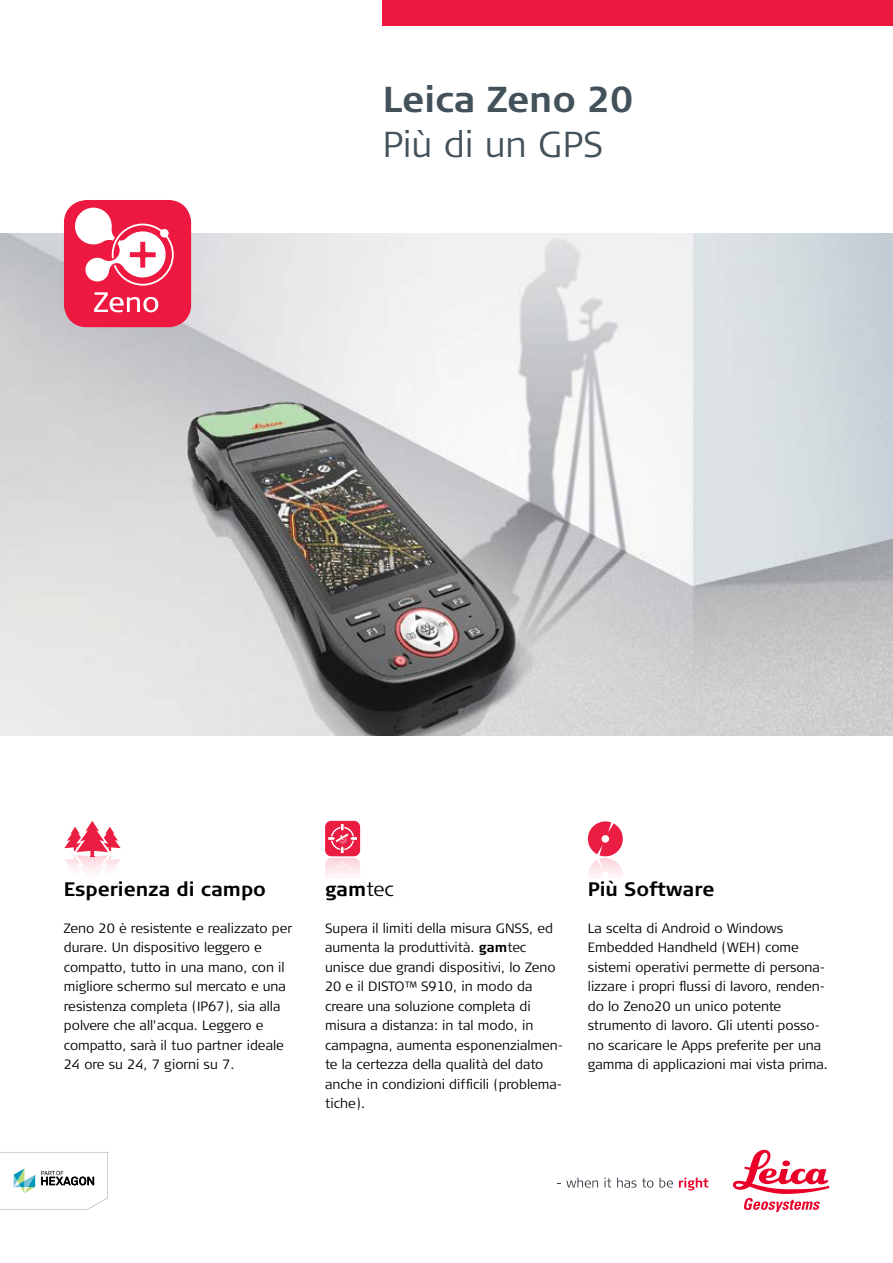
<style>
.page{position:relative;width:893px;height:1263px;background:#fff}
.page>*{position:absolute;margin:0;border:0;box-sizing:border-box;transform-origin:0 0}
.t1{font:700 36px "Signa Column";color:#43525a}
.t2{font:300 36px "Signa Column";color:#43525a}
.t3{font:700 19.5px "Signa Column";color:#000}
.t4{font:300 13.5px/19.5px "Signa Column";color:#000}
.s1{font-weight:300}
.s2{font-weight:700}
</style>
<div class="page">
<div style="left:383px;top:0;width:510px;height:26px;background:#ed1941"></div>
<img style="left:0;top:234px;width:893px;height:502px">
<svg style="left:64px;top:200px;width:127px;height:127px"></svg>
<svg style="left:557px;top:1177px;width:41px;height:10px"></svg>
<svg style="left:604px;top:1177px;width:7px;height:10px"></svg>
<svg style="left:617px;top:1177px;width:36px;height:11px"></svg>
<svg style="left:659px;top:1177px;width:14px;height:10px"></svg>
<svg style="left:679px;top:1177px;width:29px;height:13px"></svg>
<svg style="left:733px;top:1149px;width:96px;height:63px"></svg>
<svg style="left:0;top:1152px;width:108px;height:58px"></svg>
<svg style="left:64px;top:821px;width:57px;height:51px"></svg>
<svg style="left:325px;top:821px;width:35px;height:56px"></svg>
<svg style="left:587px;top:821px;width:36px;height:56px"></svg>
<h1 class="t1" style="left:383px;top:77px;width:252px">Leica Zeno 20</h1>
<h1 class="t2" style="left:383px;top:122px;width:222px">Più di un GPS</h1>
<h2 class="t3" style="left:64px;top:877px;width:204px">Esperienza di campo</h2>
<p class="t4" style="left:64px;top:918px;width:230px">Zeno 20 è resistente e realizzato per durare. Un dispositivo leggero e compatto, tutto in una mano, con il migliore schermo sul mercato e una resistenza completa (IP67), sia alla polvere che all'acqua. Leggero e compatto, sarà il tuo partner ideale 24 ore su 24, 7 giorni su 7.</p>
<h2 class="t3" style="left:325px;top:877px;width:70px">gam<span class="s1">tec</span></h2>
<p class="t4" style="left:325px;top:918px;width:240px">Supera il limiti della misura GNSS, ed aumenta la produttività. <span class="s2">gam</span>tec unisce due grandi dispositivi, lo Zeno<br>20 e il DISTO™ S910, in modo da creare una soluzione completa di misura a distanza: in tal modo, in campagna, aumenta esponenzialmen&shy;te la certezza della qualità del dato anche in condizioni difficili (problema&shy;tiche).</p>
<h2 class="t3" style="left:588px;top:877px;width:128px">Più Software</h2>
<p class="t4" style="left:588px;top:918px;width:242px">La scelta di Android o Windows Embedded Handheld (WEH) come sistemi operativi permette di persona&shy;lizzare i propri flussi di lavoro, renden&shy;do lo Zeno20 un unico potente strumento di lavoro. Gli utenti posso&shy;no scaricare le Apps preferite per una gamma di applicazioni mai vista prima.</p>
</div>
